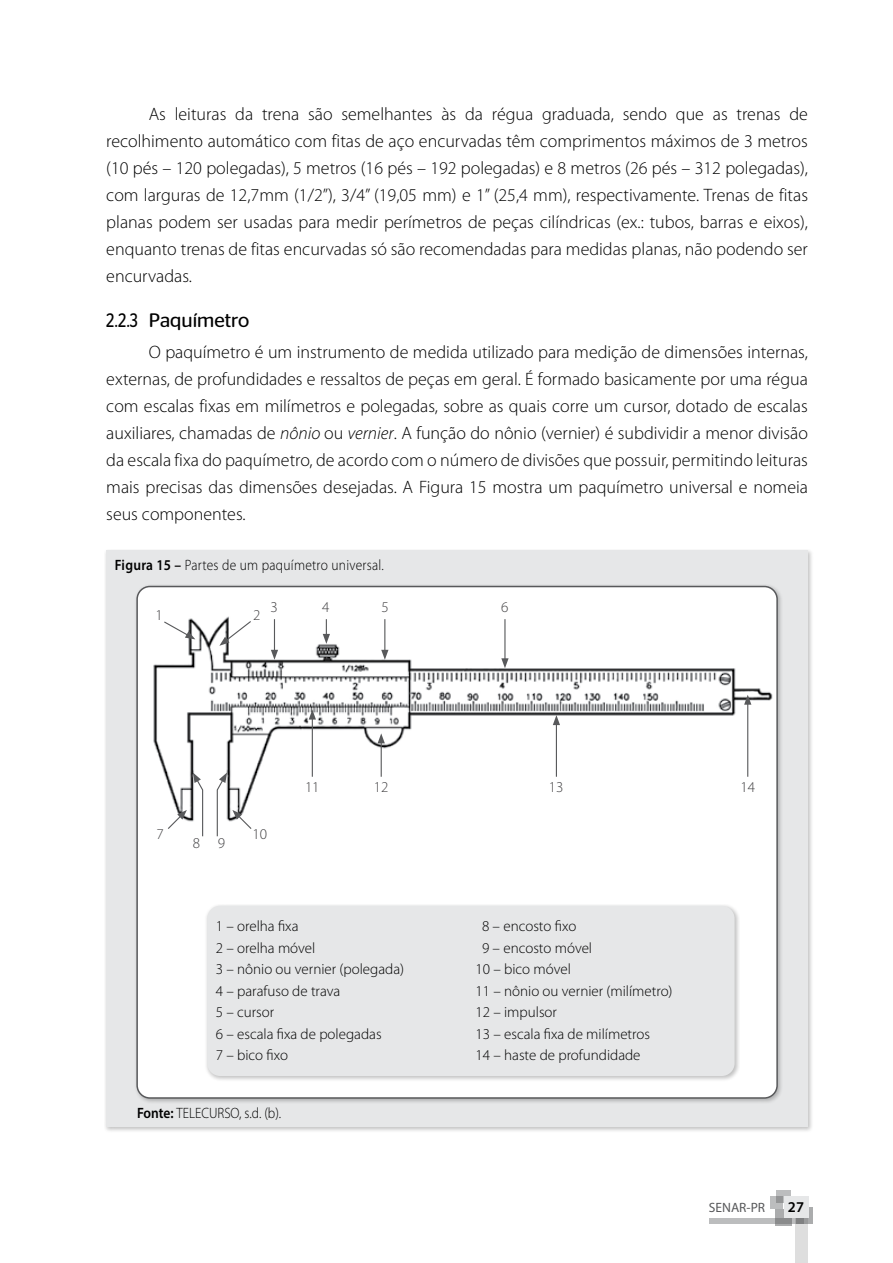
<style>
.page{position:relative;width:893px;height:1263px;background:#fff}
.page>*{position:absolute;margin:0;border:0;box-sizing:border-box;transform-origin:0 0}
.t1{font:19.5px "Stag Sans Round";color:#000;scale:.8 1}
.t2{font:300 18px/27px "Myriad Pro";color:#000;text-align:justify}
.t3{font:300 15px/21.5px "Myriad Pro";color:#000}
.t4{font:300 15px "Myriad Pro";letter-spacing:.02em;color:#000;scale:.9 1}
.t5{font:300 15px "Myriad Pro";color:#000;scale:.9 1}
.t6{font:300 15px "Myriad Pro";color:#414042}
.t7{font:600 15px "Myriad Pro";color:#000}
.t8{font:13.5px "Myriad Pro";color:#58595b}
.s1{font-style:italic}
.s2{font-weight:600}
</style>
<div class="page">
<svg style="left:776px;top:1191px;width:15px;height:12px"></svg>
<svg style="left:770px;top:1196px;width:13px;height:12px"></svg>
<svg style="left:808px;top:1207px;width:5px;height:16px"></svg>
<svg style="left:775px;top:1210px;width:17px;height:16px"></svg>
<svg style="left:709px;top:1218px;width:87px;height:5px"></svg>
<svg style="left:796px;top:1218px;width:12px;height:45px"></svg>
<div style="left:784px;top:1197px;width:24px;height:21px;background:#e6e7e8"></div>
<div style="left:104px;top:549px;width:709px;height:583px;background:#000;opacity:.25"></div>
<div style="left:106px;top:551px;width:702px;height:576px;background:#e6e7e8"></div>
<div style="left:134px;top:584px;width:649px;height:519px;background:#000;opacity:.25"></div>
<div style="left:137px;top:586px;width:640px;height:512px;background:#fff;border-radius:13px"></div>
<div style="left:136px;top:586px;width:642px;height:513px;border:2px solid #58595b;border-radius:13px"></div>
<img style="left:153px;top:616px;width:620px;height:206px">
<svg style="left:163px;top:620px;width:32px;height:19px"></svg>
<svg style="left:219px;top:620px;width:33px;height:26px"></svg>
<hr style="left:747px;top:702px;width:1px;height:75px;background:#58595b">
<svg style="left:744px;top:695px;width:7px;height:10px"></svg>
<hr style="left:556px;top:723px;width:1px;height:54px;background:#58595b">
<svg style="left:553px;top:715px;width:7px;height:10px"></svg>
<hr style="left:381px;top:741px;width:1px;height:36px;background:#58595b">
<svg style="left:378px;top:733px;width:7px;height:10px"></svg>
<hr style="left:312px;top:717px;width:1px;height:60px;background:#58595b">
<svg style="left:309px;top:709px;width:7px;height:10px"></svg>
<svg style="left:167px;top:810px;width:20px;height:19px"></svg>
<svg style="left:193px;top:772px;width:11px;height:65px"></svg>
<svg style="left:216px;top:772px;width:37px;height:65px"></svg>
<svg style="left:323px;top:619px;width:7px;height:25px"></svg>
<hr style="left:274px;top:619px;width:1px;height:33px;background:#58595b">
<svg style="left:271px;top:650px;width:7px;height:10px"></svg>
<hr style="left:504px;top:619px;width:1px;height:42px;background:#58595b">
<svg style="left:501px;top:658px;width:8px;height:10px"></svg>
<hr style="left:384px;top:619px;width:1px;height:33px;background:#58595b">
<svg style="left:381px;top:650px;width:7px;height:10px"></svg>
<div style="left:205px;top:904px;width:535px;height:177px;background:#000;opacity:.25"></div>
<div style="left:207px;top:906px;width:528px;height:170px;background:#e6e7e8;border-radius:13px"></div>
<p class="t2" style="left:106px;top:101px;width:703px;text-indent:43px">As leituras da trena são semelhantes às da régua graduada, sendo que as trenas de recolhimento automático com fitas de aço encurvadas têm comprimentos máximos de 3 metros (10 pés – 120 polegadas), 5 metros (16 pés – 192 polegadas) e 8 metros (26 pés – 312 polegadas), com larguras de 12,7mm (1/2”), 3/4” (19,05 mm) e 1” (25,4 mm), respectivamente. Trenas de fitas planas podem ser usadas para medir perímetros de peças cilíndricas (ex.: tubos, barras e eixos), enquanto trenas de fitas encurvadas só são recomendadas para medidas planas, não podendo ser encurvadas.</p>
<p class="t1" style="left:106px;top:309px;width:180px">2.2.3 Paquímetro</p>
<p class="t2" style="left:106px;top:339px;width:703px;text-indent:43px">O paquímetro é um instrumento de medida utilizado para medição de dimensões internas, externas, de profundidades e ressaltos de peças em geral. É formado basicamente por uma régua com escalas fixas em milímetros e polegadas, sobre as quais corre um cursor, dotado de escalas auxiliares, chamadas de <span class="s1">nônio</span> ou <span class="s1">vernier</span>. A função do nônio (vernier) é subdividir a menor divisão da escala fixa do paquímetro, de acordo com o número de divisões que possuir, permitindo leituras mais precisas das dimensões desejadas. A Figura 15 mostra um paquímetro universal e nomeia seus componentes.</p>
<p class="t4" style="left:115px;top:557px;width:300px"><span class="s2">Figura 15 –</span> Partes de um paquímetro universal.</p>
<p class="t6" style="left:155px;top:607px;width:9px">1</p>
<p class="t6" style="left:271px;top:599px;width:9px">3</p>
<p class="t6" style="left:322px;top:599px;width:9px">4</p>
<p class="t6" style="left:382px;top:599px;width:9px">5</p>
<p class="t6" style="left:501px;top:599px;width:9px">6</p>
<p class="t6" style="left:253px;top:607px;width:9px">2</p>
<p class="t6" style="left:157px;top:825px;width:9px">7</p>
<p class="t6" style="left:252px;top:825px;width:16px">10</p>
<p class="t6" style="left:193px;top:834px;width:34px">8 9</p>
<p class="t6" style="left:305px;top:779px;width:16px">11</p>
<p class="t6" style="left:374px;top:779px;width:16px">12</p>
<p class="t6" style="left:549px;top:779px;width:16px">13</p>
<p class="t6" style="left:741px;top:779px;width:16px">14</p>
<p class="t3" style="left:216px;top:916px;width:190px">1 – orelha fixa<br>2 – orelha móvel<br>3 – nônio ou vernier (polegada)<br>4 – parafuso de trava<br>5 – cursor<br>6 – escala fixa de polegadas<br>7 – bico fixo</p>
<p class="t3" style="left:482px;top:916px;width:96px">8 – encosto fixo</p>
<p class="t3" style="left:482px;top:937px;width:112px">9 – encosto móvel</p>
<p class="t3" style="left:475px;top:959px;width:97px">10 – bico móvel</p>
<p class="t3" style="left:475px;top:980px;width:199px">11 – nônio ou vernier (milímetro)</p>
<p class="t3" style="left:475px;top:1002px;width:83px">12 – impulsor</p>
<p class="t3" style="left:475px;top:1023px;width:176px">13 – escala fixa de milímetros</p>
<p class="t3" style="left:475px;top:1044px;width:167px">14 – haste de profundidade</p>
<p class="t5" style="left:137px;top:1105px;width:162px"><span class="s2">Fonte:</span> TELECURSO, s.d. (b).</p>
<p class="t8" style="left:709px;top:1199px;width:58px">SENAR-PR</p>
<p class="t7" style="left:788px;top:1198px;width:18px">27</p>
</div>
